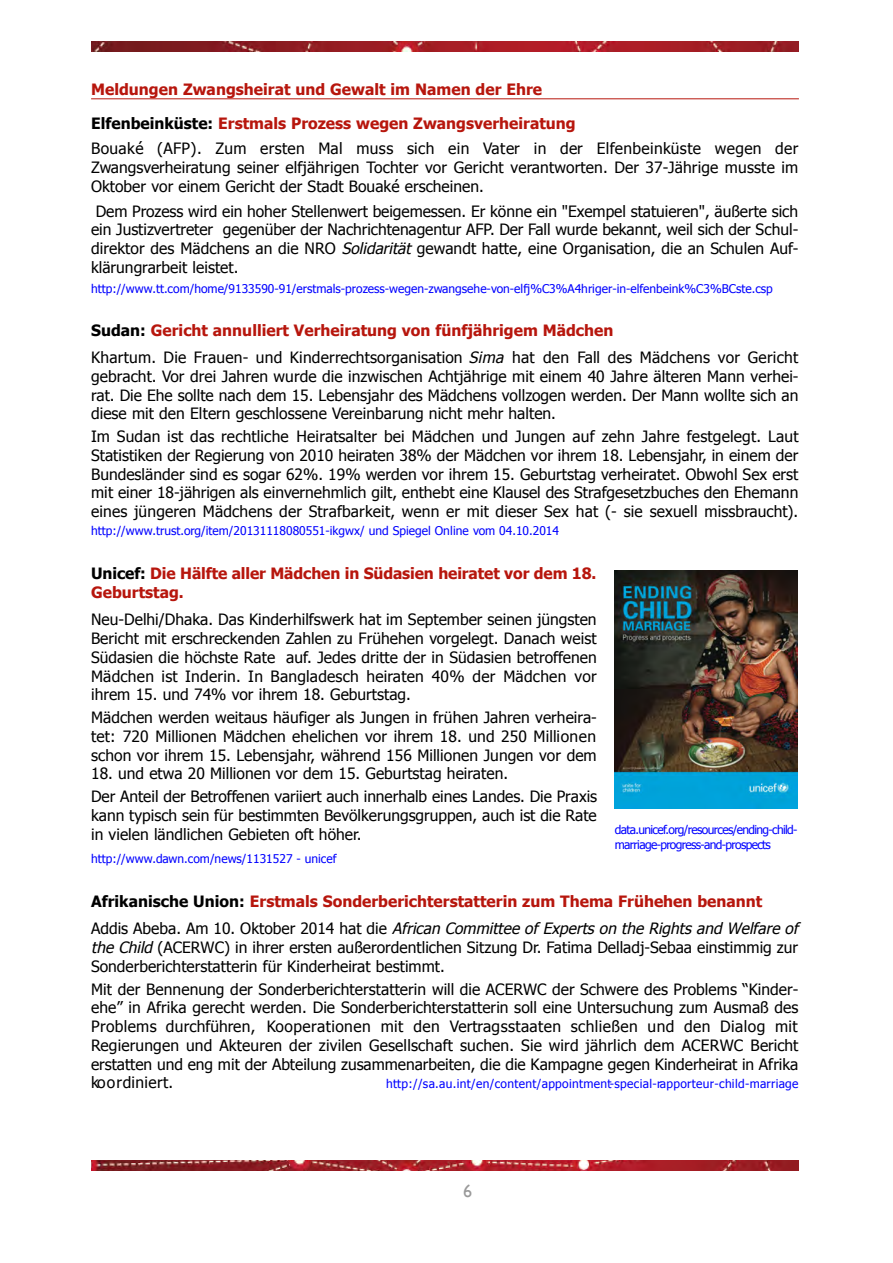
<style>
.page{position:relative;width:893px;height:1263px;background:#fff}
.page>*{position:absolute;margin:0;border:0;box-sizing:border-box;transform-origin:0 0}
.t1{font:18px "Gill Sans";color:#999}
.t2{font:15.6px/18.8px "Tahoma";color:#000;text-align:justify}
.t3{font:700 15.6px/33.9px "Tahoma";color:#b7160d}
.t4{font:12px "Tahoma";color:#00f}
.t5{font:12px "Tahoma";letter-spacing:.025em;color:#00f}
.t6{font:12px/14.4px "Tahoma";letter-spacing:-.055em;color:#00f}
.s1{color:#000}
.s2{font-style:italic}
.s3{font-weight:700}
.s4{font-weight:700;color:#b7160d}
.s5{font-weight:400;color:#000}
.s6{font-weight:400;font-style:italic;color:#000}
</style>
<div class="page">
<img style="left:91px;top:41px;width:707px;height:10px">
<img style="left:91px;top:1161px;width:707px;height:9px">
<hr style="left:91px;top:99px;width:707px;height:1px;background:#b7160d">
<img style="left:615px;top:571px;width:182px;height:237px">
<p class="t3" style="left:91px;top:72px;width:486px">Meldungen Zwangsheirat und Gewalt im Namen der Ehre<br><span class="s1">Elfenbeinküste:</span> Erstmals Prozess wegen Zwangsverheiratung</p>
<p class="t2" style="left:91px;top:139px;width:708px">Bouaké (AFP). Zum ersten Mal muss sich ein Vater in der Elfenbeinküste wegen der Zwangsverheiratung seiner elfjährigen Tochter vor Gericht verantworten. Der 37-Jährige musste im Oktober vor einem Gericht der Stadt Bouaké erscheinen.</p>
<p class="t2" style="left:91px;top:201px;width:709px">Dem Prozess wird ein hoher Stellenwert beigemessen. Er könne ein "Exempel statuieren", äußerte sich ein Justizvertreter gegenüber der Nachrichtenagentur AFP. Der Fall wurde bekannt, weil sich der Schul&shy;direktor des Mädchens an die NRO <span class="s2">Solidarität</span> gewandt hatte, eine Organisation, die an Schulen Auf&shy;klärungrarbeit leistet.</p>
<p class="t4" style="left:91px;top:281px;width:683px">http://www.tt.com/home/9133590-91/erstmals-prozess-wegen-zwangsehe-von-elfj%C3%A4hriger-in-elfenbeink%C3%BCste.csp</p>
<p class="t2" style="left:91px;top:316px;width:708px;line-height:27.3px"><span class="s3">Sudan:</span> <span class="s4">Gericht annulliert Verheiratung von fünfjährigem Mädchen<br></span>Khartum. Die Frauen- und Kinderrechtsorganisation <span class="s2">Sima</span> hat den Fall des Mädchens vor Gericht</p>
<p class="t2" style="left:91px;top:366px;width:709px">gebracht. Vor drei Jahren wurde die inzwischen Achtjährige mit einem 40 Jahre älteren Mann verhei&shy;rat. Die Ehe sollte nach dem 15. Lebensjahr des Mädchens vollzogen werden. Der Mann wollte sich an diese mit den Eltern geschlossene Vereinbarung nicht mehr halten.</p>
<p class="t2" style="left:91px;top:427px;width:709px">Im Sudan ist das rechtliche Heiratsalter bei Mädchen und Jungen auf zehn Jahre festgelegt. Laut Statistiken der Regierung von 2010 heiraten 38% der Mädchen vor ihrem 18. Lebensjahr, in einem der Bundesländer sind es sogar 62%. 19% werden vor ihrem 15. Geburtstag verheiratet. Obwohl Sex erst mit einer 18-jährigen als einvernehmlich gilt, enthebt eine Klausel des Strafgesetzbuches den Ehemann eines jüngeren Mädchens der Strafbarkeit, wenn er mit dieser Sex hat (- sie sexuell missbraucht).</p>
<p class="t4" style="left:91px;top:523px;width:469px">http://www.trust.org/item/20131118080551-ikgwx/ und Spiegel Online vom 04.10.2014</p>
<p class="t3" style="left:91px;top:564px;width:507px;line-height:18.8px"><span class="s1">Unicef:</span> Die Hälfte aller Mädchen in Südasien heiratet vor dem 18.<br>Geburtstag.</p>
<p class="t2" style="left:91px;top:610px;width:507px">Neu-Delhi/Dhaka. Das Kinderhilfswerk hat im September seinen jüngsten Bericht mit erschreckenden Zahlen zu Frühehen vorgelegt. Danach weist Südasien die höchste Rate auf. Jedes dritte der in Südasien betroffenen Mädchen ist Inderin. In Bangladesch heiraten 40% der Mädchen vor ihrem 15. und 74% vor ihrem 18. Geburtstag.</p>
<p class="t2" style="left:91px;top:708px;width:507px">Mädchen werden weitaus häufiger als Jungen in frühen Jahren verheira&shy;tet: 720 Millionen Mädchen ehelichen vor ihrem 18. und 250 Millionen schon vor ihrem 15. Lebensjahr, während 156 Millionen Jungen vor dem</p>
<p class="t2" style="left:91px;top:762px;width:507px;line-height:22.6px">18. und etwa 20 Millionen vor dem 15. Geburtstag heiraten.<br>Der Anteil der Betroffenen variiert auch innerhalb eines Landes. Die Praxis</p>
<p class="t2" style="left:91px;top:805px;width:507px">kann typisch sein für bestimmten Bevölkerungsgruppen, auch ist die Rate in vielen ländlichen Gebieten oft höher.</p>
<p class="t4" style="left:91px;top:851px;width:247px">http://www.dawn.com/news/1131527 - unicef</p>
<p class="t3" style="left:91px;top:887px;width:712px;line-height:27.3px"><span class="s1">Afrikanische Union:</span> Erstmals Sonderberichterstatterin zum Thema Frühehen benannt<br><span class="s5">A d d i s A b e b a . A m 1 0 . O kt o b e r 2 0 1 4 h a t d i e</span> <span class="s6">African Committee of Experts on the Rights and Welfare of</span></p>
<p class="t2" style="left:91px;top:937px;width:708px"><span class="s2">the Child</span>(ACERWC) in ihrer ersten außerordentlichen Sitzung Dr. Fatima Delladj-Sebaa einstimmig zur<br>Sonderberichterstatterin für Kinderheirat bestimmt.</p>
<p class="t2" style="left:91px;top:979px;width:709px">Mit der Bennenung der Sonderberichterstatterin will die ACERWC der Schwere des Problems “Kinder&shy;ehe” in Afrika gerecht werden. Die Sonderberichterstatterin soll eine Untersuchung zum Ausmaß des Problems durchführen, Kooperationen mit den Vertragsstaaten schließen und den Dialog mit Regierungen und Akteuren der zivilen Gesellschaft suchen. Sie wird jährlich dem ACERWC Bericht erstatten und eng mit der Abteilung zusammenarbeiten, die die Kampagne gegen Kinderheirat in Afrika ko o rdiniert.</p>
<p class="t6" style="left:615px;top:822px;width:184px">d ata.u n ice f.o rg /re so u rce s/e n d in g -ch ild - m arriag e -p ro g re ss-a n d -p ro sp e cts</p>
<p class="t5" style="left:386px;top:1076px;width:414px">h ttp ://s a .a u .in t/e n /c o n te n t/a p p o in tm e n t-s p e c ia l-ra p p o rte u r-c h ild -m a rria g e</p>
<p class="t1" style="left:463px;top:1181px;width:10px">6</p>
</div>
